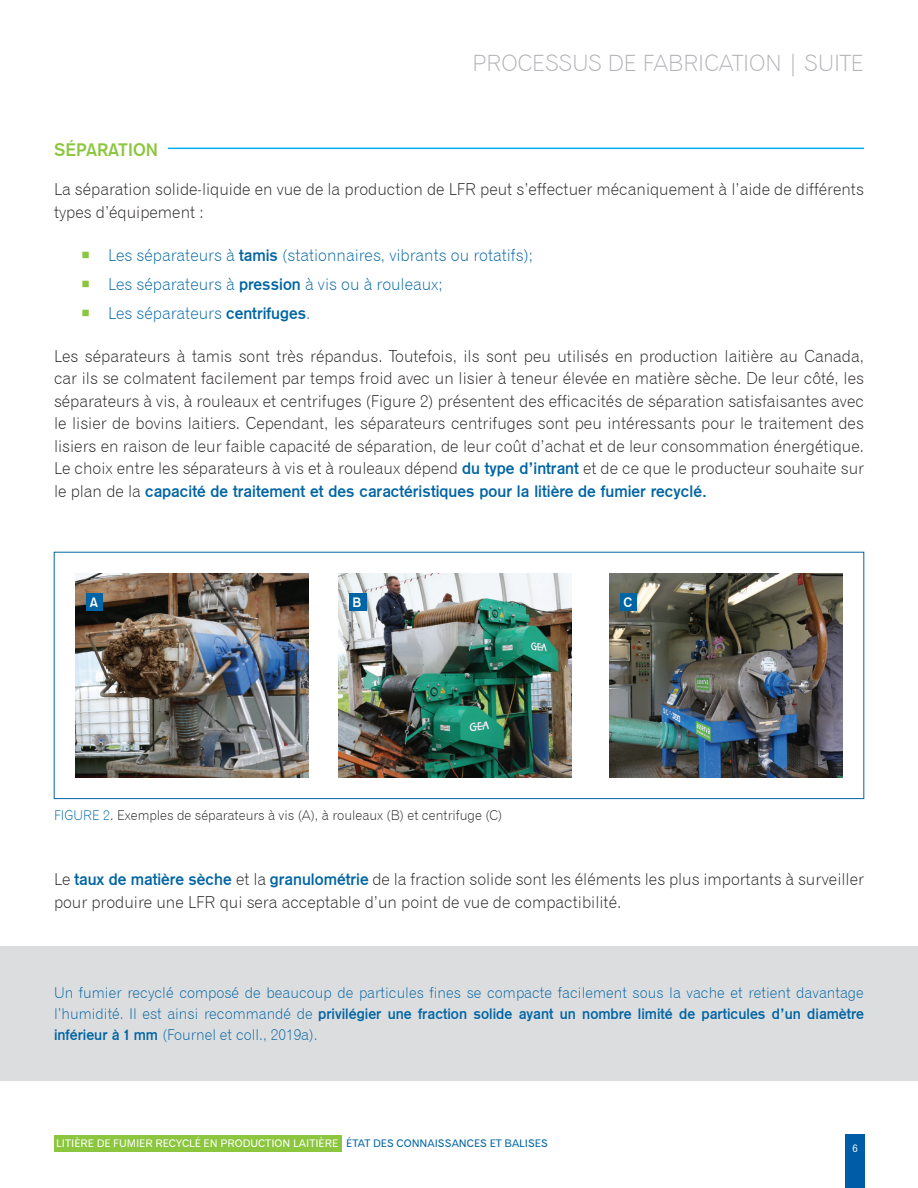
<style>
.page{position:relative;width:918px;height:1188px;background:#fff}
.page>*{position:absolute;margin:0;border:0;box-sizing:border-box;transform-origin:0 0}
.Texte_courant{font:22.5px "Gothic 720 BT Light B";color:#b2b3b7}
.Noms_auteurs{font:18px "Gothic 725 BT Bold A";color:#8bc63e}
.Texte_courant-2{font:16.5px/22.5px "Gothic 720 BT Light B";color:#231f20}
.Texte_courant-3{font:16.5px "Gothic 720 BT Light B";color:#0065a4}
.Noms_auteurs-2{font:15px/21px "Gothic 720 BT Light B";color:#0065a4;text-align:justify}
.Texte_courant-4{font:13.5px "Gothic 720 BT Light B";color:#231f20}
.Texte_courant-5{font:13.5px "Gothic 725 BT Bold A";color:#fff}
.t1{font:10.5px "Gothic 720 BT Roman B";color:#fff}
.s1{color:#8bc63e}
.s2{font-family:"Gothic 725 BT Bold A"}
.s3{font-family:"Gothic 725 BT Bold A";color:#0065a4}
.s4{color:#0065a4}
</style>
<div class="page">
<div style="left:54px;top:1135px;width:287px;height:17px;background:#8bc63e"></div>
<div style="left:846px;top:1134px;width:19px;height:54px;background:#005ca7"></div>
<div style="left:54px;top:552px;width:810px;height:247px;border:1px solid #0065a4"></div>
<hr style="left:168px;top:148px;width:696px;height:1px;background:#00aeef">
<img style="left:76px;top:574px;width:233px;height:203px">
<img style="left:609px;top:574px;width:233px;height:203px">
<img style="left:338px;top:574px;width:234px;height:203px">
<div style="left:86px;top:593px;width:17px;height:17px;background:#0065a4"></div>
<div style="left:349px;top:593px;width:17px;height:17px;background:#0065a4"></div>
<div style="left:620px;top:593px;width:17px;height:17px;background:#0065a4"></div>
<div style="left:0;top:946px;width:918px;height:135px;background:#dcdddf"></div>
<p class="Texte_courant" style="left:472px;top:49px;width:393px">PROCESSUS DE FABRICATION | SUITE</p>
<p class="Noms_auteurs" style="left:54px;top:140px;width:106px">SÉPARATION</p>
<p class="Texte_courant-2" style="left:54px;top:178px;width:811px">La séparation solide-liquide en vue de la production de LFR peut s’effectuer mécaniquement à l’aide de différents types d’équipement :</p>
<p class="Texte_courant-3" style="left:81px;top:245px;width:453px"><span class="s1">○</span> Les séparateurs à <span class="s2">tamis</span> (stationnaires, vibrants ou rotatifs);</p>
<p class="Texte_courant-3" style="left:81px;top:274px;width:363px"><span class="s1">○</span> Les séparateurs à <span class="s2">pression</span> à vis ou à rouleaux;</p>
<p class="Texte_courant-3" style="left:81px;top:303px;width:231px"><span class="s1">○</span> Les séparateurs <span class="s2">centrifuges</span>.</p>
<p class="Texte_courant-2" style="left:54px;top:345px;width:812px;text-align:justify">Les séparateurs à tamis sont très répandus. Toutefois, ils sont peu utilisés en production laitière au Canada, car ils se colmatent facilement par temps froid avec un lisier à teneur élevée en matière sèche. De leur côté, les séparateurs à vis, à rouleaux et centrifuges (Figure 2) présentent des efficacités de séparation satisfaisantes avec le lisier de bovins laitiers. Cependant, les séparateurs centrifuges sont peu intéressants pour le traitement des lisiers en raison de leur faible capacité de séparation, de leur coût d’achat et de leur consommation énergétique.<br>Le choix entre les séparateurs à vis et à rouleaux dépend <span class="s3">du type d’intrant</span> et de ce que le producteur souhaite sur le plan de la <span class="s3">capacité de traitement et des caractéristiques pour la litière de fumier recyclé.</span></p>
<p class="Texte_courant-5" style="left:90px;top:594px;width:10px">A</p>
<p class="Texte_courant-5" style="left:353px;top:594px;width:10px">B</p>
<p class="Texte_courant-5" style="left:623px;top:594px;width:10px">C</p>
<p class="Texte_courant-4" style="left:54px;top:807px;width:450px"><span class="s4">FIGURE 2</span>. Exemples de séparateurs à vis (A), à rouleaux (B) et centrifuge (C)</p>
<p class="Texte_courant-2" style="left:54px;top:868px;width:811px">Le <span class="s3">taux de matière sèche</span> et la <span class="s3">granulométrie</span> de la fraction solide sont les éléments les plus importants à surveiller pour produire une LFR qui sera acceptable d’un point de vue de compactibilité.</p>
<p class="Noms_auteurs-2" style="left:54px;top:982px;width:811px">Un fumier recyclé composé de beaucoup de particules fines se compacte facilement sous la vache et retient davantage l’humidité. Il est ainsi recommandé de <span class="s2">privilégier une fraction solide ayant un nombre limité de particules d’un diamètre inférieur à 1 mm</span> (Fournel et coll., 2019a).</p>
<p class="t1" style="left:56px;top:1137px;width:493px">LITIÈRE DE FUMIER RECYCLÉ EN PRODUCTION LAITIÈRE <span class="s4">ÉTAT DES CONNAISSANCES ET BALISES</span></p>
<p class="t1" style="left:852px;top:1142px;width:7px">6</p>
</div>
